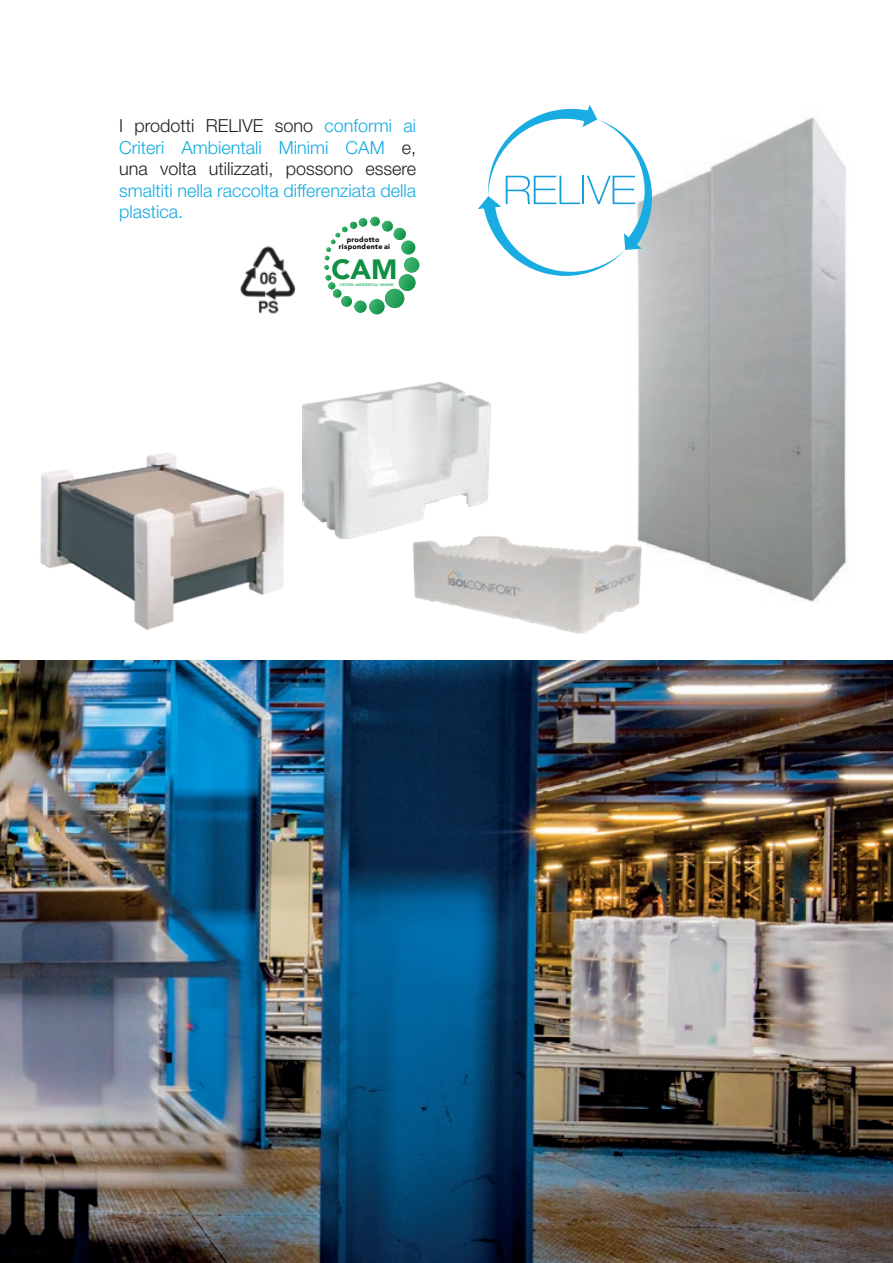
<style>
.page{position:relative;width:893px;height:1263px;background:#fff}
.page>*{position:absolute;margin:0;border:0;box-sizing:border-box;transform-origin:0 0}
.t1{font:900 27.9px "Avenir";color:#118f44}
.t2{font:300 18px/21.6px "Helvetica Neue LT Std";color:#231f20;text-align:justify}
.t3{font:300 18px/21.6px "Helvetica Neue LT Std";color:#14abe3}
.t4{font:900 7.2px "Avenir";letter-spacing:.04em;color:#000001}
.t5{font:900 3.6px "Avenir";letter-spacing:.04em;color:#43b778}
.s1{color:#14abe3}
</style>
<div class="page">
<img style="left:303px;top:383px;width:187px;height:156px">
<img style="left:0;top:661px;width:893px;height:602px">
<div style="left:404px;top:257px;width:15px;height:16px;background:#239e57;border-radius:8px"></div>
<svg style="left:324px;top:217px;width:94px;height:96px"></svg>
<img style="left:240px;top:246px;width:56px;height:68px">
<img style="left:637px;top:116px;width:210px;height:486px">
<img style="left:40px;top:453px;width:244px;height:177px">
<img style="left:408px;top:533px;width:236px;height:101px">
<svg style="left:478px;top:105px;width:174px;height:171px"></svg>
<p class="t2" style="left:119px;top:114px;width:299px">I prodotti RELIVE sono <span class="s1">conformi ai Criteri Ambientali Minimi CAM</span> e, una volta utilizzati, possono essere</p>
<p class="t3" style="left:119px;top:179px;width:299px">smaltiti nella raccolta differenziata della plastica.</p>
<h1 class="t1" style="left:331px;top:245px;width:67px">CAM</h1>
<p class="t4" style="left:347px;top:233px;width:34px">prodotto</p>
<p class="t5" style="left:340px;top:282px;width:56px">CRITERI AMBIENTALI MINIMI</p>
<p class="t4" style="left:339px;top:240px;width:53px">rispondente ai</p>
</div>
